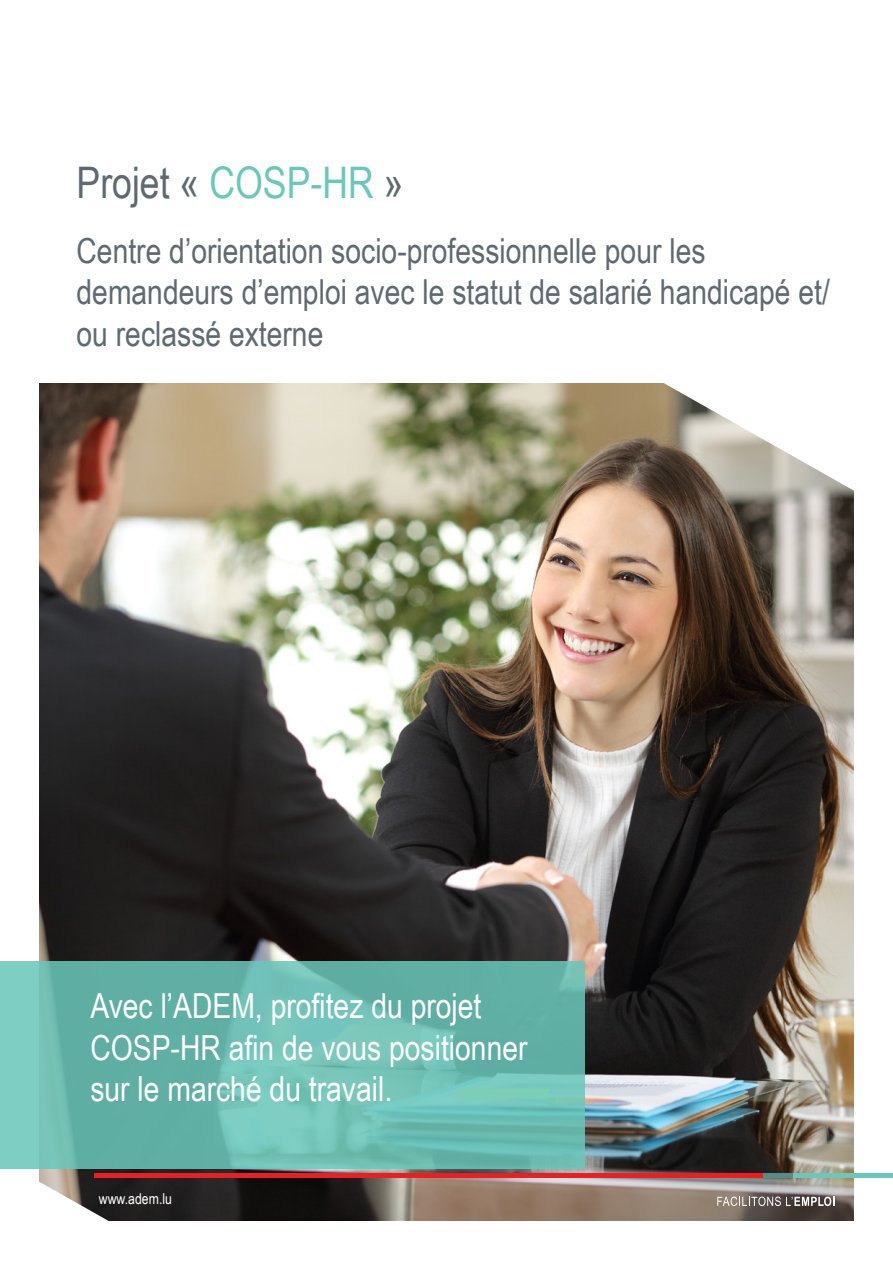
<style>
.page{position:relative;width:893px;height:1263px;background:#fff}
.page>*{position:absolute;margin:0;border:0;box-sizing:border-box;transform-origin:0 0}
.t1{font:43.5px "Arial Narrow";color:#5e6970}
.t2{font:34.5px/41.4px "Arial Narrow";color:#5e6970}
.Sous-titre{font:34.5px/41.4px "Arial Narrow";color:#fff}
.Texte_normal_gris{font:15px "Arial Narrow";color:#fff}
.s1{color:#6ac7bb}
</style>
<div class="page">
<img style="left:40px;top:383px;width:814px;height:837px">
<svg style="left:662px;top:383px;width:192px;height:130px"></svg>
<svg style="left:39px;top:1181px;width:106px;height:40px"></svg>
<svg style="left:0;top:961px;width:584px;height:208px;background:#6abab0"></svg>
<hr style="left:773px;top:1173px;width:120px;height:4px;background:#6ac7bb">
<hr style="left:762px;top:1173px;width:31px;height:4px;background:#5a8989">
<svg style="left:717px;top:1196px;width:117px;height:10px"></svg>
<hr style="left:94px;top:1173px;width:668px;height:4px;background:#ed1d24">
<p class="t1" style="left:77px;top:151px;width:329px">Projet « <span class="s1">COSP-HR</span> »</p>
<p class="t2" style="left:77px;top:229px;width:755px">Centre d’orientation socio-professionnelle pour les demandeurs d’emploi avec le statut de salarié handicapé et/ ou reclassé externe</p>
<p class="Sous-titre" style="left:90px;top:984px;width:439px">Avec l’ADEM, profitez du projet<br>COSP-HR afin de vous positionner sur le marché du travail.</p>
<p class="Texte_normal_gris" style="left:99px;top:1188px;width:75px">www.adem.lu</p>
</div>
